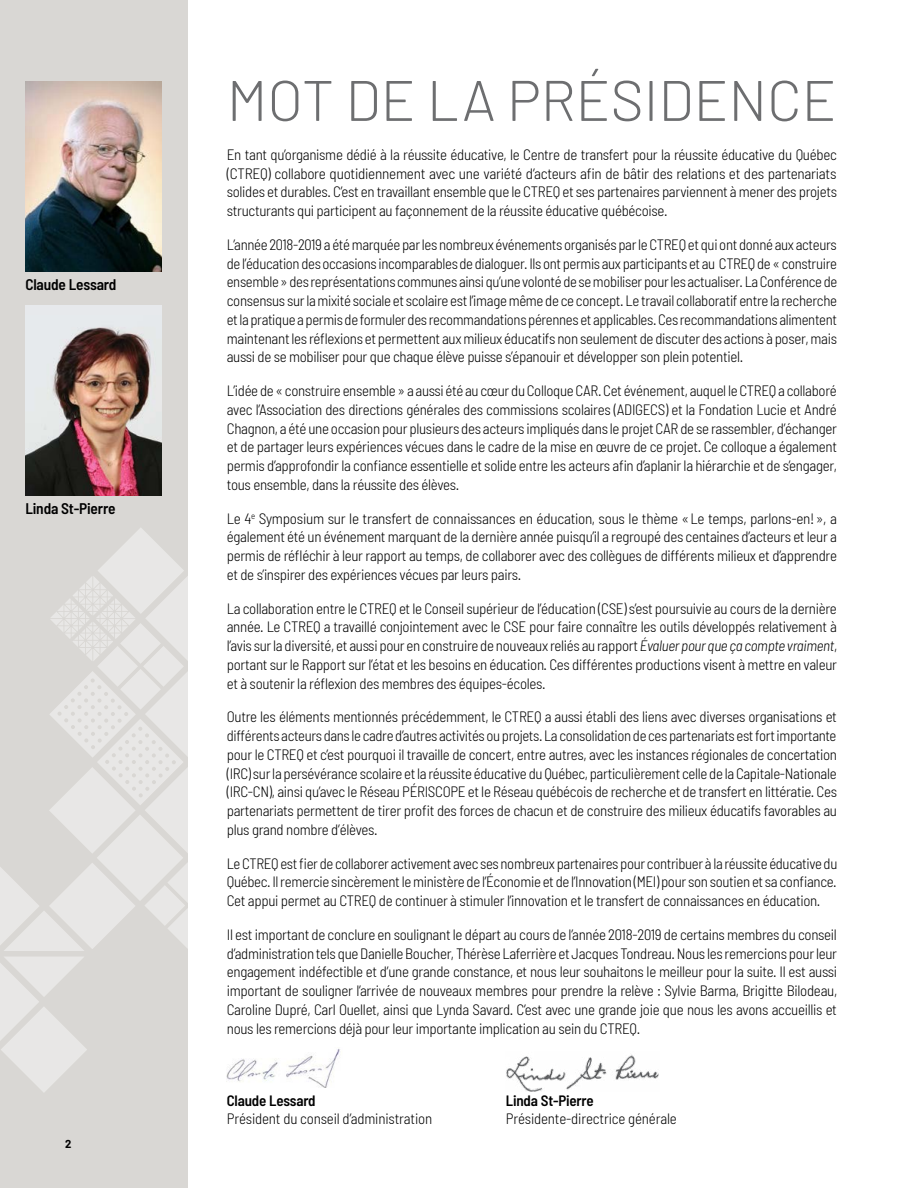
<style>
.page{position:relative;width:918px;height:1188px;background:#fff}
.page>*{position:absolute;margin:0;border:0;box-sizing:border-box;transform-origin:0 0}
.t1{font:300 57px "Barlow";color:#6d6e70}
.t2{font:600 semi-condensed 15.3px "Barlow";letter-spacing:-.01em;color:#000}
.t3{font:300 semi-condensed 15px/18.8px "Barlow";letter-spacing:-.02em;color:#000;text-align:justify}
.t4{font:600 semi-condensed 15px "Barlow";letter-spacing:-.01em;color:#000}
.t5{font:700 11.25px "Barlow";color:#000}
.s1{font-style:italic}
</style>
<div class="page">
<div style="left:0;top:0;width:187px;height:1188px;background:#d9d7d4"></div>
<svg style="left:0;top:957px;width:87px;height:135px"></svg>
<svg style="left:0;top:528px;width:187px;height:423px"></svg>
<img style="left:25px;top:81px;width:137px;height:190px">
<div style="left:25px;top:306px;width:137px;height:190px;background:#e7e9ec"></div>
<img style="left:25px;top:327px;width:137px;height:169px">
<img style="left:227px;top:1049px;width:113px;height:39px">
<img style="left:506px;top:1054px;width:153px;height:38px">
<p class="t2" style="left:25px;top:275px;width:93px">Claude Lessard</p>
<p class="t2" style="left:25px;top:499px;width:92px">Linda St-Pierre</p>
<p class="t5" style="left:65px;top:1137px;width:8px">2</p>
<h1 class="t1" style="left:227px;top:65px;width:611px">MOT DE LA PRÉSIDENCE</h1>
<p class="t3" style="left:227px;top:145px;width:612px">En tant qu’organisme dédié à la réussite éducative, le Centre de transfert pour la réussite éducative du Québec (CTREQ) collabore quotidiennement avec une variété d’acteurs afin de bâtir des relations et des partenariats solides et durables. C’est en travaillant ensemble que le CTREQ et ses partenaires parviennent à mener des projets structurants qui participent au façonnement de la réussite éducative québécoise.</p>
<p class="t3" style="left:227px;top:235px;width:612px">L’année 2018-2019 a été marquée par les nombreux événements organisés par le CTREQ et qui ont donné aux acteurs de l’éducation des occasions incomparables de dialoguer. Ils ont permis aux participants et au CTREQ de «construire ensemble» des représentations communes ainsi qu’une volonté de se mobiliser pour les actualiser. La Conférence de consensus sur la mixité sociale et scolaire est l’image même de ce concept. Le travail collaboratif entre la recherche et la pratique a permis de formuler des recommandations pérennes et applicables. Ces recommandations alimentent maintenant les réflexions et permettent aux milieux éducatifs non seulement de discuter des actions à poser, mais aussi de se mobiliser pour que chaque élève puisse s’épanouir et développer son plein potentiel.</p>
<p class="t3" style="left:227px;top:381px;width:612px">L’idée de « construire ensemble » a aussi été au cœur du Colloque CAR. Cet événement, auquel le CTREQ a collaboré avec l’Association des directions générales des commissions scolaires (ADIGECS) et la Fondation Lucie et André Chagnon, a été une occasion pour plusieurs des acteurs impliqués dans le projet CAR de se rassembler, d’échanger et de partager leurs expériences vécues dans le cadre de la mise en œuvre de ce projet. Ce colloque a également permis d’approfondir la confiance essentielle et solide entre les acteurs afin d’aplanir la hiérarchie et de s’engager, tous ensemble, dans la réussite des élèves.</p>
<p class="t3" style="left:227px;top:508px;width:612px">Le 4<sup>e</sup> Symposium sur le transfert de connaissances en éducation, sous le thème «Le temps, parlons-en!», a également été un événement marquant de la dernière année puisqu’il a regroupé des centaines d’acteurs et leur a permis de réfléchir à leur rapport au temps, de collaborer avec des collègues de différents milieux et d’apprendre et de s’inspirer des expériences vécues par leurs pairs.</p>
<p class="t3" style="left:227px;top:598px;width:612px">La collaboration entre le CTREQ et le Conseil supérieur de l’éducation (CSE) s’est poursuivie au cours de la dernière année. Le CTREQ a travaillé conjointement avec le CSE pour faire connaître les outils développés relativement à l’avis sur la diversité, et aussi pour en construire de nouveaux reliés au rapport <span class="s1">Évaluer pour que ça compte vraiment</span>, portant sur le Rapport sur l’état et les besoins en éducation. Ces différentes productions visent à mettre en valeur et à soutenir la réflexion des membres des équipes-écoles.</p>
<p class="t3" style="left:227px;top:707px;width:612px">Outre les éléments mentionnés précédemment, le CTREQ a aussi établi des liens avec diverses organisations et différents acteurs dans le cadre d’autres activités ou projets. La consolidation de ces partenariats est fort importante pour le CTREQ et c’est pourquoi il travaille de concert, entre autres, avec les instances régionales de concertation (IRC) sur la persévérance scolaire et la réussite éducative du Québec, particulièrement celle de la Capitale-Nationale (IRC-CN), ainsi qu’avec le Réseau PÉRISCOPE et le Réseau québécois de recherche et de transfert en littératie. Ces partenariats permettent de tirer profit des forces de chacun et de construire des milieux éducatifs favorables au plus grand nombre d’élèves.</p>
<p class="t3" style="left:227px;top:853px;width:612px">Le CTREQ est fier de collaborer activement avec ses nombreux partenaires pour contribuer à la réussite éducative du Québec. Il remercie sincèrement le ministère de l’Économie et de l’Innovation (MEI) pour son soutien et sa confiance.<br>Cet appui permet au CTREQ de continuer à stimuler l’innovation et le transfert de connaissances en éducation.</p>
<p class="t3" style="left:227px;top:925px;width:612px">Il est important de conclure en soulignant le départ au cours de l’année 2018-2019 de certains membres du conseil d’administration tels que Danielle Boucher, Thérèse Laferrière et Jacques Tondreau. Nous les remercions pour leur engagement indéfectible et d’une grande constance, et nous leur souhaitons le meilleur pour la suite. Il est aussi important de souligner l’arrivée de nouveaux membres pour prendre la relève : Sylvie Barma, Brigitte Bilodeau, Caroline Dupré, Carl Ouellet, ainsi que Lynda Savard. C’est avec une grande joie que nous les avons accueillis et nous les remercions déjà pour leur importante implication au sein du CTREQ.</p>
<p class="t4" style="left:227px;top:1091px;width:90px">Claude Lessard</p>
<p class="t4" style="left:506px;top:1091px;width:89px">Linda St-Pierre</p>
<p class="t3" style="left:227px;top:1109px;width:207px">Président du conseil d’administration</p>
<p class="t3" style="left:506px;top:1109px;width:173px">Présidente-directrice générale</p>
</div>
